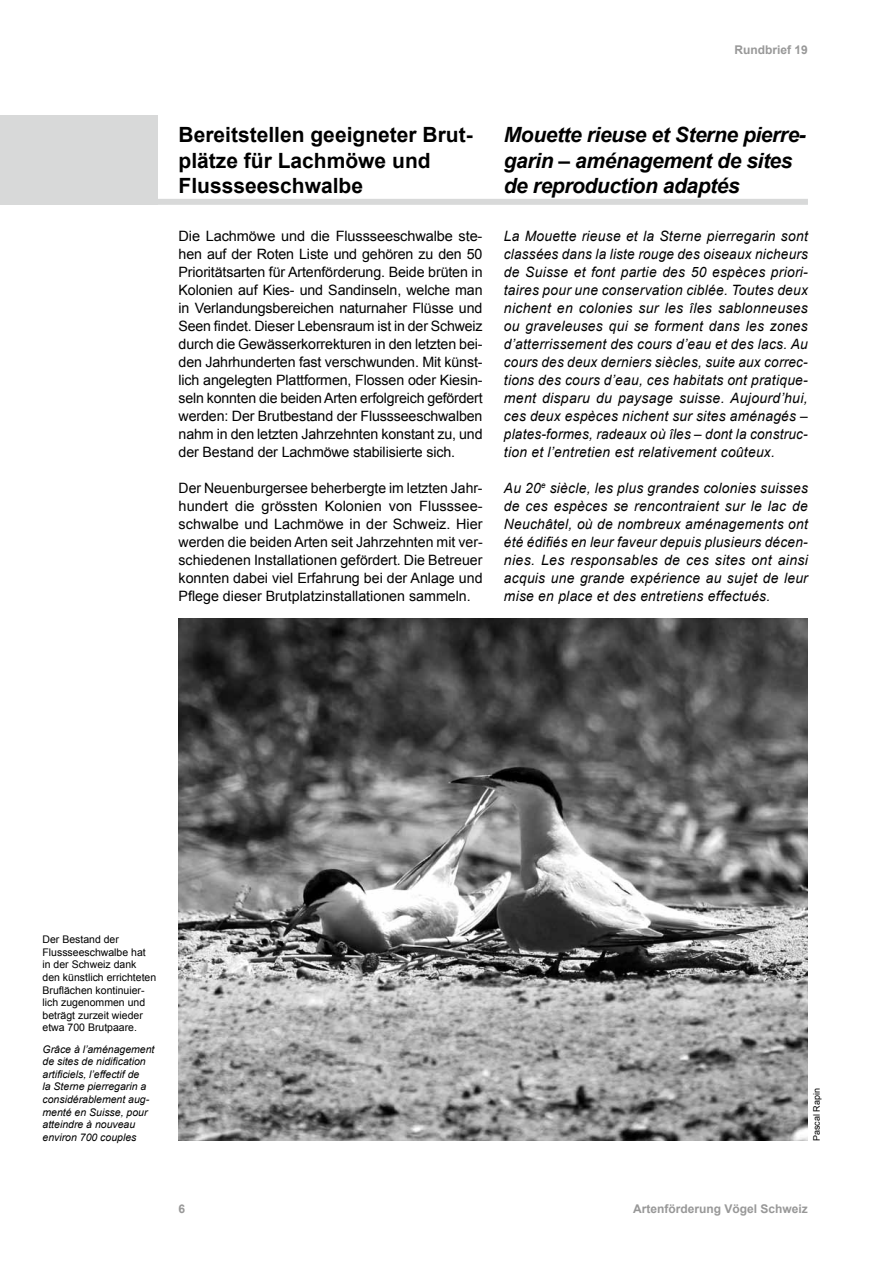
<style>
.page{position:relative;width:893px;height:1263px;background:#fff}
.page>*{position:absolute;margin:0;border:0;box-sizing:border-box;transform-origin:0 0}
.t1{font:italic 700 21px/25.2px "Arial";letter-spacing:-.02em;color:#000}
.t2{font:700 21px/25.2px "Arial";color:#000}
.t3{font:14.25px/18px "Arial";letter-spacing:-.005em;color:#000;text-align:justify}
.t4{font:italic 14.25px/18px "Arial";letter-spacing:.02em;color:#000;text-align:justify}
.t5{font:700 12px "Arial";color:#989898}
.t6{font:italic 10.5px/12.6px "Arial";color:#000}
.t7{font:10.5px/12.6px "Arial";color:#000}
.t8{font:9px "Arial";color:#000}
</style>
<div class="page">
<img style="left:179px;top:619px;width:629px;height:522px">
<div style="left:0;top:115px;width:157px;height:90px;background:#d8d9d9"></div>
<div style="left:0;top:199px;width:808px;height:6px;background:#d8d9d9"></div>
<p class="t5" style="left:735px;top:41px;width:75px">Rundbrief 19</p>
<h1 class="t2" style="left:179px;top:123px;width:296px">Bereitstellen geeigneter Brut&shy;plätze für Lachmöwe und<br>Flussseeschwalbe</h1>
<h1 class="t1" style="left:504px;top:123px;width:304px">Mouette rieuse et Sterne pierre&shy;garin – aménagement de sites de reproduction adaptés</h1>
<p class="t3" style="left:179px;top:227px;width:306px">Die Lachmöwe und die Flussseeschwalbe ste&shy;hen auf der Roten Liste und gehören zu den 50<br>Prioritätsarten für Artenförderung. Beide brüten in Kolonien auf Kies- und Sandinseln, welche man in Verlandungsbereichen naturnaher Flüsse und Seen findet. Dieser Lebensraum ist in der Schweiz durch die Gewässerkorrekturen in den letzten bei&shy;den Jahrhunderten fast verschwunden. Mit künst&shy;lich angelegten Plattformen, Flossen oder Kiesin&shy;seln konnten die beiden Arten erfolgreich gefördert werden: Der Brutbestand der Flussseeschwalben nahm in den letzten Jahrzehnten konstant zu, und der Bestand der Lachmöwe stabilisierte sich.</p>
<p class="t3" style="left:179px;top:479px;width:306px">Der Neuenburgersee beherbergte im letzten Jahr&shy;hundert die grössten Kolonien von Flusssee&shy;schwalbe und Lachmöwe in der Schweiz. Hier werden die beiden Arten seit Jahrzehnten mit ver&shy;schiedenen Installationen gefördert. Die Betreuer konnten dabei viel Erfahrung bei der Anlage und Pflege dieser Brutplatzinstallationen sammeln.</p>
<p class="t4" style="left:504px;top:227px;width:306px">La Mouette rieuse et la Sterne pierregarin sont classées dans la liste rouge des oiseaux nicheurs de Suisse et font partie des 50 espèces priori&shy;taires pour une conservation ciblée. Toutes deux nichent en colonies sur les îles sablonneuses ou graveleuses qui se forment dans les zones d’atterrissement des cours d’eau et des lacs. Au cours des deux derniers siècles, suite aux correc&shy;tions des cours d’eau, ces habitats ont pratique&shy;ment disparu du paysage suisse. Aujourd’hui, ces deux espèces nichent sur sites aménagés – plates-formes, radeaux où îles – dont la construc&shy;tion et l’entretien est relativement coûteux.</p>
<p class="t4" style="left:504px;top:479px;width:306px">Au 20<sup>e</sup> siècle, les plus grandes colonies suisses de ces espèces se rencontraient sur le lac de Neuchâtel, où de nombreux aménagements ont été édifiés en leur faveur depuis plusieurs décen&shy;nies. Les responsables de ces sites ont ainsi acquis une grande expérience au sujet de leur mise en place et des entretiens effectués.</p>
<p class="t7" style="left:43px;top:933px;width:115px">Der Bestand der<br>Flussseeschwalbe hat in der Schweiz dank den künstlich errichteten<br>Bruflächen kontinuier&shy;lich zugenommen und beträgt zurzeit wieder etwa 700 Brutpaare.</p>
<p class="t6" style="left:43px;top:1043px;width:114px">Grâce à l’aménagement de sites de nidification artificiels, l’effectif de<br>la Sterne pierregarin a considérablement aug&shy;menté en Suisse, pour atteindre à nouveau environ 700 couples</p>
<p class="t8" style="left:811px;top:1141px;width:55px;rotate:-90deg">Pascal Rapin</p>
<p class="t5" style="left:179px;top:1201px;width:8px">6</p>
<p class="t5" style="left:633px;top:1201px;width:176px">Artenförderung Vögel Schweiz</p>
</div>
